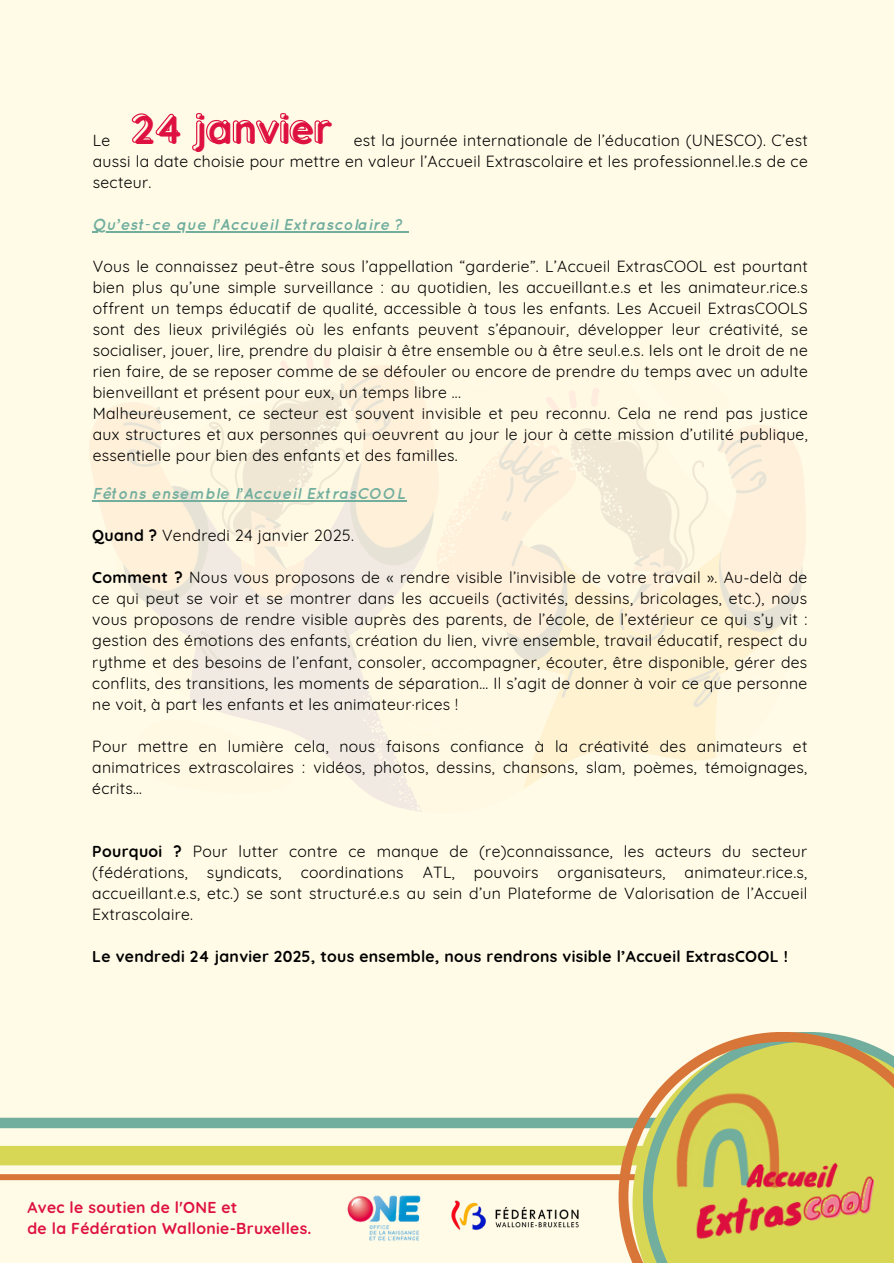
<style>
.page{position:relative;width:894px;height:1263px;background:#fffbe7}
.page>*{position:absolute;margin:0;border:0;box-sizing:border-box;transform-origin:0 0}
.t1{font:700 39.8px "Quicksand";letter-spacing:.02em;color:#de1240}
.t2{font:15.8px/21px "Quicksand";letter-spacing:.02em;color:#000;text-align:justify}
.t3{font:700 15.8px "Quicksand";letter-spacing:.02em;color:#000}
.t4{font:italic 700 15.8px "Quicksand";letter-spacing:.02em;color:#71ae9e}
.t5{font:700 15.8px/21px "Quicksand";letter-spacing:.02em;color:#de1240}
.s1{font-weight:700}
</style>
<div class="page">
<div style="left:0;top:1118px;width:894px;height:10px;background:#71ae9e"></div>
<div style="left:0;top:1174px;width:894px;height:6px;background:#d87538"></div>
<div style="left:0;top:1146px;width:894px;height:19px;background:#d7d755"></div>
<img style="left:451px;top:1201px;width:128px;height:29px">
<img style="left:347px;top:1195px;width:74px;height:46px">
<svg style="left:618px;top:1032px;width:276px;height:231px"></svg>
<img style="left:663px;top:1050px;width:210px;height:210px">
<img style="left:89px;top:350px;width:716px;height:462px">
<hr style="left:93px;top:231px;width:311px;height:2px;background:#71ae9e">
<hr style="left:92px;top:500px;width:314px;height:2px;background:#71ae9e">
<h1 class="t1" style="left:133px;top:104px;width:201px">24 janvier</h1>
<p class="t2" style="left:93px;top:129px;width:716px;text-indent:261px">est la journée internationale de l’éducation (UNESCO). C’est aussi la date choisie pour mettre en valeur l’Accueil Extrascolaire et les professionnel.le.s de ce secteur.</p>
<h2 class="t4" style="left:93px;top:215px;width:312px">Qu’est-ce que l’Accueil Extrascolaire ?</h2>
<p class="t2" style="left:93px;top:256px;width:716px">Vous le connaissez peut-être sous l’appellation “garderie”. L’Accueil ExtrasCOOL est pourtant bien plus qu’une simple surveillance : au quotidien, les accueillant.e.s et les animateur.rice.s offrent un temps éducatif de qualité, accessible à tous les enfants. Les Accueil ExtrasCOOLS sont des lieux privilégiés où les enfants peuvent s’épanouir, développer leur créativité, se socialiser, jouer, lire, prendre du plaisir à être ensemble ou à être seul.e.s. Iels ont le droit de ne rien faire, de se reposer comme de se défouler ou encore de prendre du temps avec un adulte bienveillant et présent pour eux, un temps libre ...</p>
<p class="t2" style="left:93px;top:403px;width:716px">Malheureusement, ce secteur est souvent invisible et peu reconnu. Cela ne rend pas justice aux structures et aux personnes qui oeuvrent au jour le jour à cette mission d’utilité publique, essentielle pour bien des enfants et des familles.</p>
<p class="t4" style="left:92px;top:484px;width:315px">Fêtons ensemble l’Accueil ExtrasCOOL</p>
<p class="t2" style="left:92px;top:525px;width:263px"><span class="s1">Quand ?</span> Vendredi 24 janvier 2025.</p>
<h2 class="t2" style="left:92px;top:567px;width:716px"><span class="s1">Comment ?</span> Nous vous proposons de « rendre visible l’invisible de votre travail ». Au-delà de ce qui peut se voir et se montrer dans les accueils (activités, dessins, bricolages, etc.), nous vous proposons de rendre visible auprès des parents, de l’école, de l’extérieur ce qui s’y vit : gestion des émotions des enfants, création du lien, vivre ensemble, travail éducatif, respect du rythme et des besoins de l’enfant, consoler, accompagner, écouter, être disponible, gérer des conflits, des transitions, les moments de séparation… Il s’agit de donner à voir ce que personne ne voit, à part les enfants et les animateur·rices !</h2>
<p class="t2" style="left:92px;top:735px;width:716px">Pour mettre en lumière cela, nous faisons confiance à la créativité des animateurs et animatrices extrascolaires : vidéos, photos, dessins, chansons, slam, poèmes, témoignages, écrits…</p>
<p class="t2" style="left:93px;top:129px;width:19px">Le</p>
<p class="t2" style="left:92px;top:841px;width:716px"><span class="s1">Pourquoi ?</span> Pour lutter contre ce manque de (re)connaissance, les acteurs du secteur (fédérations, syndicats, coordinations ATL, pouvoirs organisateurs, animateur.rice.s, accueillant.e.s, etc.) se sont structuré.e.s au sein d’un Plateforme de Valorisation de l’Accueil Extrascolaire.</p>
<h2 class="t3" style="left:92px;top:946px;width:697px">Le vendredi 24 janvier 2025, tous ensemble, nous rendrons visible l’Accueil ExtrasCOOL !</h2>
<p class="t5" style="left:27px;top:1196px;width:286px">Avec le soutien de l'ONE et<br>de la Fédération Wallonie-Bruxelles.</p>
</div>
